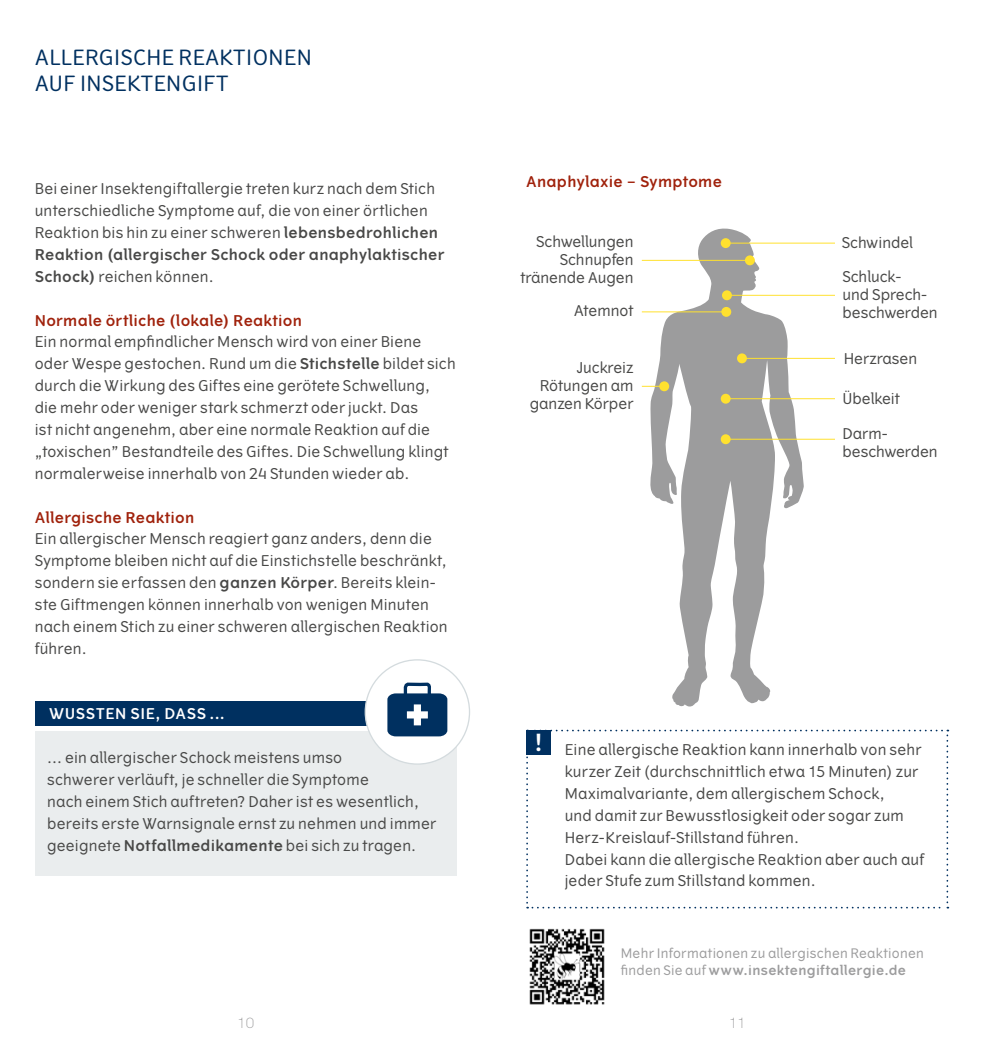
<style>
.page{position:relative;width:983px;height:1042px;background:#fff}
.page>*{position:absolute;margin:0;border:0;box-sizing:border-box;transform-origin:0 0}
.t1{font:600 23.62px "Vertigo";color:#fff}
.t2{font:21px/25.2px "Vertigo";letter-spacing:.025em;color:#003060}
.t3{font:14.88px/21.9px "Vertigo";letter-spacing:.015em;color:#484847}
.t4{font:600 14.88px "Vertigo";letter-spacing:.02em;color:#a0220c}
.t5{font:600 14.88px "Vertigo";letter-spacing:.045em;color:#fff}
.t6{font:300 14px "Vertigo";color:#9c9c9d}
.t7{font:13.12px/16.6px "Vertigo";letter-spacing:.02em;color:#9c9c9d}
.s1{font-weight:600}
</style>
<div class="page">
<div style="left:35px;top:732px;width:421px;height:144px;background:#eaedee"></div>
<div style="left:35px;top:701px;width:421px;height:25px;background:#003060"></div>
<svg style="left:526px;top:729px;width:422px;height:179px"></svg>
<div style="left:526px;top:729px;width:25px;height:25px;background:#003060"></div>
<div style="left:365px;top:660px;width:104px;height:104px;background:#fff;border-radius:50%"></div>
<svg style="left:387px;top:682px;width:60px;height:54px"></svg>
<svg style="left:649px;top:228px;width:155px;height:479px"></svg>
<div style="left:720px;top:238px;width:10px;height:10px;background:#ffe12f;border-radius:50%"></div>
<div style="left:721px;top:290px;width:10px;height:10px;background:#ffe12f;border-radius:50%"></div>
<div style="left:720px;top:394px;width:10px;height:10px;background:#ffe12f;border-radius:50%"></div>
<div style="left:720px;top:434px;width:10px;height:10px;background:#ffe12f;border-radius:50%"></div>
<svg style="left:736px;top:353px;width:10px;height:10px"></svg>
<div style="left:744px;top:255px;width:10px;height:10px;background:#ffe12f;border-radius:50%"></div>
<div style="left:659px;top:381px;width:10px;height:10px;background:#ffe12f;border-radius:50%"></div>
<div style="left:721px;top:307px;width:10px;height:10px;background:#ffe12f;border-radius:50%"></div>
<hr style="left:728px;top:243px;width:106px;height:1px;background:#ffe12f">
<hr style="left:729px;top:295px;width:105px;height:1px;background:#ffe12f">
<hr style="left:728px;top:398px;width:106px;height:1px;background:#ffe12f">
<hr style="left:728px;top:439px;width:106px;height:1px;background:#ffe12f">
<hr style="left:744px;top:358px;width:90px;height:1px;background:#ffe12f">
<hr style="left:641px;top:260px;width:106px;height:1px;background:#ffe12f">
<svg style="left:641px;top:386px;width:18px;height:1px"></svg>
<hr style="left:641px;top:312px;width:84px;height:1px;background:#ffe12f">
<img style="left:529px;top:928px;width:76px;height:77px">
<h2 class="t2" style="left:35px;top:45px;width:278px">ALLERGISCHE REAKTIONEN<br>AUF INSEKTENGIFT</h2>
<p class="t3" style="left:35px;top:178px;width:411px">Bei einer Insektengiftallergie treten kurz nach dem Stich unterschiedliche Symptome auf, die von einer örtlichen Reaktion bis hin zu einer schweren <span class="s1">lebensbedrohlichen Reaktion (allergischer Schock oder anaphylaktischer Schock)</span> reichen können.</p>
<p class="t4" style="left:35px;top:311px;width:269px">Normale örtliche (lokale) Reaktion</p>
<p class="t3" style="left:35px;top:331px;width:422px">Ein normal empfindlicher Mensch wird von einer Biene oder Wespe gestochen. Rund um die <span class="s1">Stichstelle</span> bildet sich durch die Wirkung des Giftes eine gerötete Schwellung, die mehr oder weniger stark schmerzt oder juckt. Das<br>ist nicht angenehm, aber eine normale Reaktion auf die „toxischen” Bestandteile des Giftes. Die Schwellung klingt normalerweise innerhalb von 24 Stunden wieder ab.</p>
<p class="t4" style="left:35px;top:508px;width:161px">Allergische Reaktion</p>
<p class="t3" style="left:35px;top:528px;width:414px">Ein allergischer Mensch reagiert ganz anders, denn die Symptome bleiben nicht auf die Einstichstelle beschränkt, sondern sie erfassen den <span class="s1">ganzen Körper</span>. Bereits klein&shy;ste Giftmengen können innerhalb von wenigen Minuten nach einem Stich zu einer schweren allergischen Reaktion führen.</p>
<p class="t5" style="left:49px;top:705px;width:177px">WUSSTEN SIE, DASS ...</p>
<p class="t3" style="left:47px;top:747px;width:390px">… ein allergischer Schock meistens umso<br>schwerer verläuft, je schneller die Symptome<br>nach einem Stich auftreten? Daher ist es wesentlich, bereits erste Warnsignale ernst zu nehmen und immer geeignete <span class="s1">Notfallmedikamente</span> bei sich zu tragen.</p>
<p class="t4" style="left:526px;top:173px;width:197px">Anaphylaxie – Symptome</p>
<p class="t3" style="left:520px;top:233px;width:115px;line-height:17.8px;text-align:right">Schwellungen<br>Schnupfen tränende Augen</p>
<p class="t3" style="left:574px;top:300px;width:61px">Atemnot</p>
<p class="t3" style="left:529px;top:359px;width:105px;line-height:17.8px;text-align:right">Juckreiz<br>Rötungen am ganzen Körper</p>
<p class="t3" style="left:841px;top:232px;width:73px">Schwindel</p>
<p class="t3" style="left:842px;top:268px;width:97px;line-height:17.8px">Schluck-<br>und Sprech&shy;beschwerden</p>
<p class="t3" style="left:843px;top:347px;width:75px">Herzrasen</p>
<p class="t3" style="left:842px;top:388px;width:59px">Übelkeit</p>
<p class="t3" style="left:842px;top:425px;width:97px;line-height:17.8px">Darm&shy;beschwerden</p>
<h1 class="t1" style="left:534px;top:728px;width:10px">!</h1>
<p class="t3" style="left:564px;top:739px;width:361px">Eine allergische Reaktion kann innerhalb von sehr kurzer Zeit (durchschnittlich etwa 15 Minuten) zur Maximalvariante, dem allergischem Schock,<br>und damit zur Bewusstlosigkeit oder sogar zum Herz-Kreislauf-Stillstand führen.<br>Dabei kann die allergische Reaktion aber auch auf jeder Stufe zum Stillstand kommen.</p>
<p class="t7" style="left:620px;top:945px;width:304px">Mehr Informationen zu allergischen Reaktionen finden Sie auf <span class="s1">www.insektengiftallergie.de</span></p>
<p class="t6" style="left:237px;top:1014px;width:19px">10</p>
<p class="t6" style="left:728px;top:1014px;width:19px">11</p>
</div>
